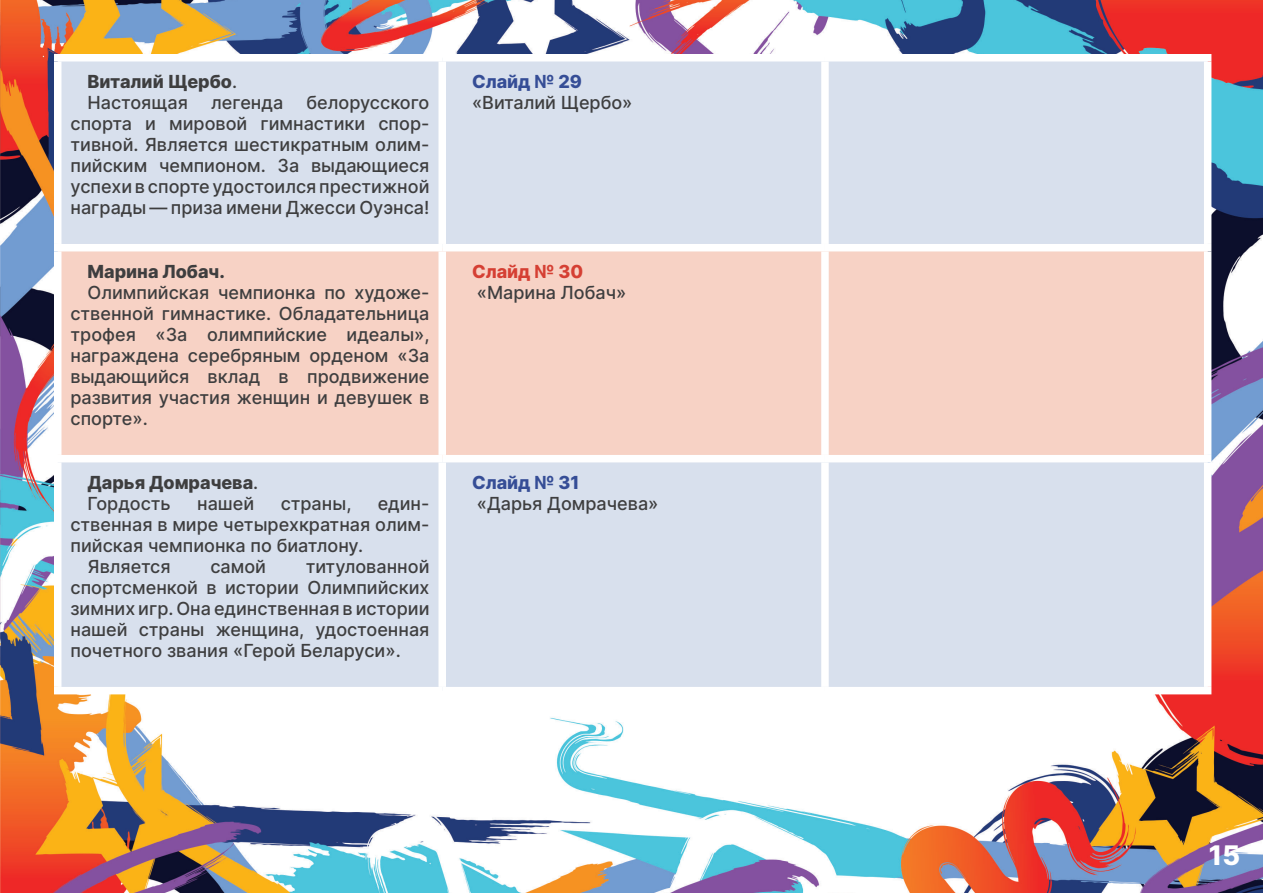
<style>
.page{position:relative;width:1263px;height:893px;background:#fff}
.page>*{position:absolute;margin:0;border:0;box-sizing:border-box;transform-origin:0 0}
.t1{font:800 27px "Inter";color:#fff}
.t2{font:500 18px/21px "Inter";color:#3e3e3f;text-align:justify}
.t3{font:800 18px "Inter";color:#3e3e3f}
.t4{font:800 18px "Inter";color:#354d96}
.t5{font:800 18px "Inter";color:#d53f33}
.s1{font-weight:500}
</style>
<div class="page">
<img style="left:0;top:0;width:1263px;height:893px">
<div style="left:62px;top:62px;width:1142px;height:625px;background:#d8e0ed"></div>
<div style="left:62px;top:251px;width:1142px;height:204px;background:#f7d2c5"></div>
<div style="left:438px;top:62px;width:8px;height:182px;background:#fff"></div>
<div style="left:821px;top:62px;width:8px;height:182px;background:#fff"></div>
<div style="left:438px;top:251px;width:8px;height:204px;background:#fff"></div>
<div style="left:821px;top:251px;width:8px;height:204px;background:#fff"></div>
<div style="left:438px;top:462px;width:8px;height:225px;background:#fff"></div>
<div style="left:821px;top:462px;width:8px;height:225px;background:#fff"></div>
<div style="left:54px;top:54px;width:388px;height:8px;background:#fff"></div>
<div style="left:54px;top:62px;width:8px;height:182px;background:#fff"></div>
<div style="left:442px;top:54px;width:383px;height:8px;background:#fff"></div>
<div style="left:825px;top:54px;width:386px;height:8px;background:#fff"></div>
<div style="left:1204px;top:62px;width:7px;height:182px;background:#fff"></div>
<div style="left:54px;top:244px;width:388px;height:7px;background:#fff"></div>
<div style="left:54px;top:251px;width:8px;height:204px;background:#fff"></div>
<div style="left:442px;top:244px;width:383px;height:7px;background:#fff"></div>
<div style="left:825px;top:244px;width:386px;height:7px;background:#fff"></div>
<div style="left:1204px;top:251px;width:7px;height:204px;background:#fff"></div>
<div style="left:54px;top:455px;width:388px;height:7px;background:#fff"></div>
<div style="left:54px;top:462px;width:8px;height:225px;background:#fff"></div>
<div style="left:442px;top:455px;width:383px;height:7px;background:#fff"></div>
<div style="left:825px;top:455px;width:386px;height:7px;background:#fff"></div>
<div style="left:1204px;top:462px;width:7px;height:225px;background:#fff"></div>
<div style="left:54px;top:687px;width:388px;height:7px;background:#fff"></div>
<div style="left:442px;top:687px;width:383px;height:7px;background:#fff"></div>
<div style="left:825px;top:687px;width:386px;height:7px;background:#fff"></div>
<p class="t3" style="left:88px;top:68px;width:151px">Виталий Щербо<span class="s1">.</span></p>
<p class="t2" style="left:88px;top:92px;width:102px">Настоящая</p>
<p class="t2" style="left:211px;top:92px;width:73px">легенда</p>
<p class="t2" style="left:71px;top:92px;width:360px;text-indent:236px">белорусского спорта и мировой гимнастики спор&shy;тивной. Является шестикратным олим&shy;пийским чемпионом. За выдающиеся успехи в спорте удостоился престижной награды — приза имени Джесси Оуэнса!</p>
<p class="t3" style="left:88px;top:258px;width:139px">Марина Лобач.</p>
<p class="t2" style="left:71px;top:281px;width:361px;text-indent:17px">Олимпийская чемпионка по художе&shy;ственной гимнастике. Обладательница трофея «За олимпийские идеалы», награждена серебряным орденом «За выдающийся вклад в продвижение развития участия женщин и девушек в спорте».</p>
<p class="t3" style="left:88px;top:469px;width:172px">Дарья Домрачева<span class="s1">.</span></p>
<p class="t2" style="left:88px;top:492px;width:85px">Гордость</p>
<p class="t2" style="left:197px;top:492px;width:59px">нашей</p>
<p class="t2" style="left:281px;top:492px;width:72px">страны,</p>
<p class="t2" style="left:71px;top:492px;width:360px;text-indent:307px">един&shy;ственная в мире четырехкратная олим&shy;пийская чемпионка по биатлону.</p>
<p class="t2" style="left:88px;top:555px;width:85px">Является</p>
<p class="t2" style="left:210px;top:555px;width:57px">самой</p>
<p class="t2" style="left:71px;top:555px;width:360px;text-indent:235px">титулованной спортсменкой в истории Олимпийских зимних игр. Она единственная в истории нашей страны женщина, удостоенная почетного звания «Герой Беларуси».</p>
<p class="t4" style="left:472px;top:68px;width:111px">Слайд № 29</p>
<p class="t2" style="left:472px;top:92px;width:162px">«Виталий Щербо»</p>
<p class="t5" style="left:472px;top:258px;width:113px">Слайд № 30</p>
<p class="t2" style="left:477px;top:281px;width:151px">«Марина Лобач»</p>
<p class="t4" style="left:472px;top:469px;width:109px">Слайд № 31</p>
<p class="t2" style="left:477px;top:492px;width:183px">«Дарья Домрачева»</p>
<h1 class="t1" style="left:1209px;top:836px;width:33px">15</h1>
</div>
